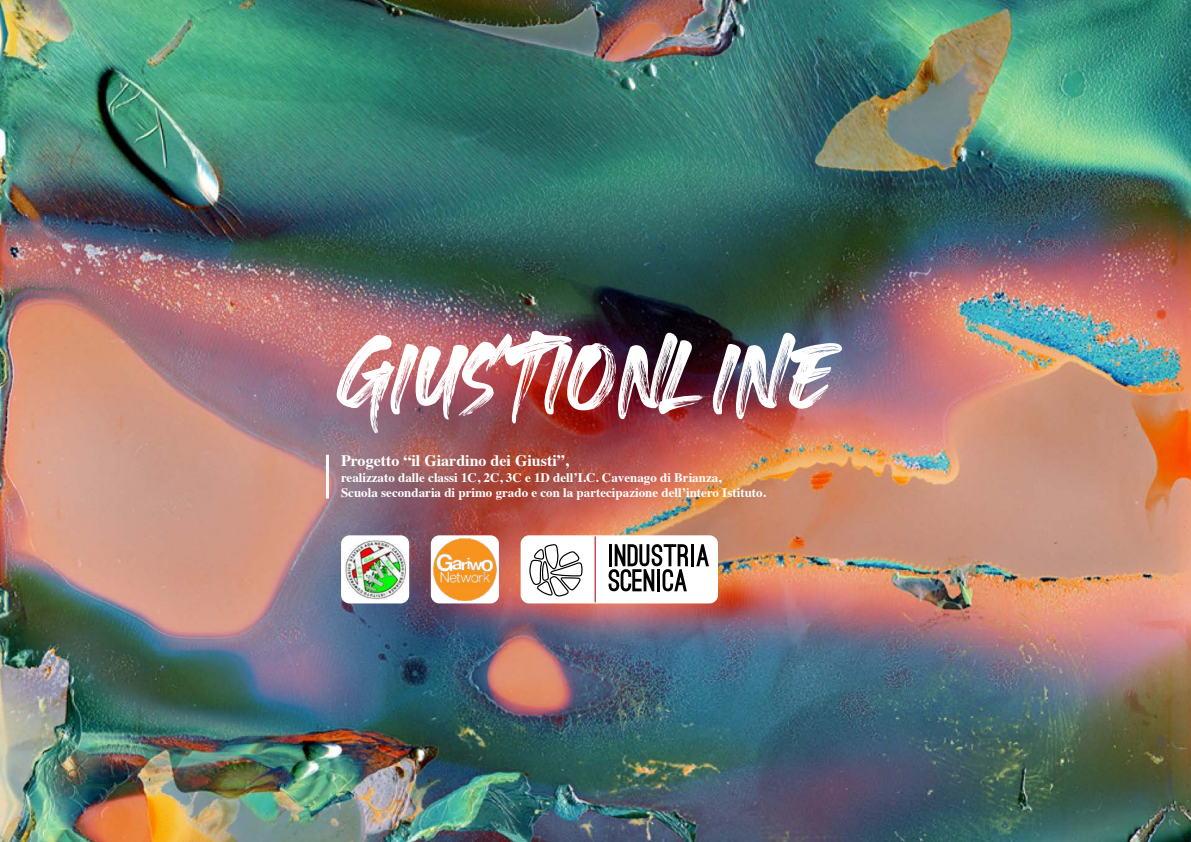
<style>
.page{position:relative;width:1191px;height:842px;background:#fff}
.page>*{position:absolute;margin:0;border:0;box-sizing:border-box;transform-origin:0 0}
.t1{font:150px "Heaters";color:#fff}
.t2{font:700 16px "Times";color:#fff}
.t3{font:700 13px/15.6px "Times";color:#fff}
</style>
<div class="page">
<img style="left:0;top:0;width:1191px;height:842px">
<hr style="left:326px;top:455px;width:3px;height:43px;background:#fff">
<div style="left:431px;top:535px;width:68px;height:68px;background:#fff;border-radius:9px"></div>
<img style="left:433px;top:538px;width:63px;height:62px">
<div style="left:341px;top:535px;width:68px;height:68px;background:#fff;border-radius:9px"></div>
<img style="left:344px;top:539px;width:62px;height:61px">
<div style="left:520px;top:535px;width:198px;height:68px;background:#fff;border-radius:9px"></div>
<svg style="left:529px;top:544px;width:54px;height:52px"></svg>
<hr style="left:691px;top:544px;width:3px;height:22px;background:#000">
<svg style="left:696px;top:544px;width:13px;height:22px"></svg>
<svg style="left:608px;top:544px;width:80px;height:47px"></svg>
<hr style="left:594px;top:536px;width:2px;height:67px;background:#cb4d51">
<h1 class="t1" style="left:341px;top:315px;width:493px">GiustiOnline</h1>
<p class="t2" style="left:341px;top:445px;width:229px">Progetto “il Giardino dei Giusti”,</p>
<p class="t3" style="left:341px;top:468px;width:426px">realizzato dalle classi 1C, 2C, 3C e 1D dell’I.C. Cavenago di Brianza,<br>Scuola secondaria di primo grado e con la partecipazione dell’intero Istituto.</p>
</div>
